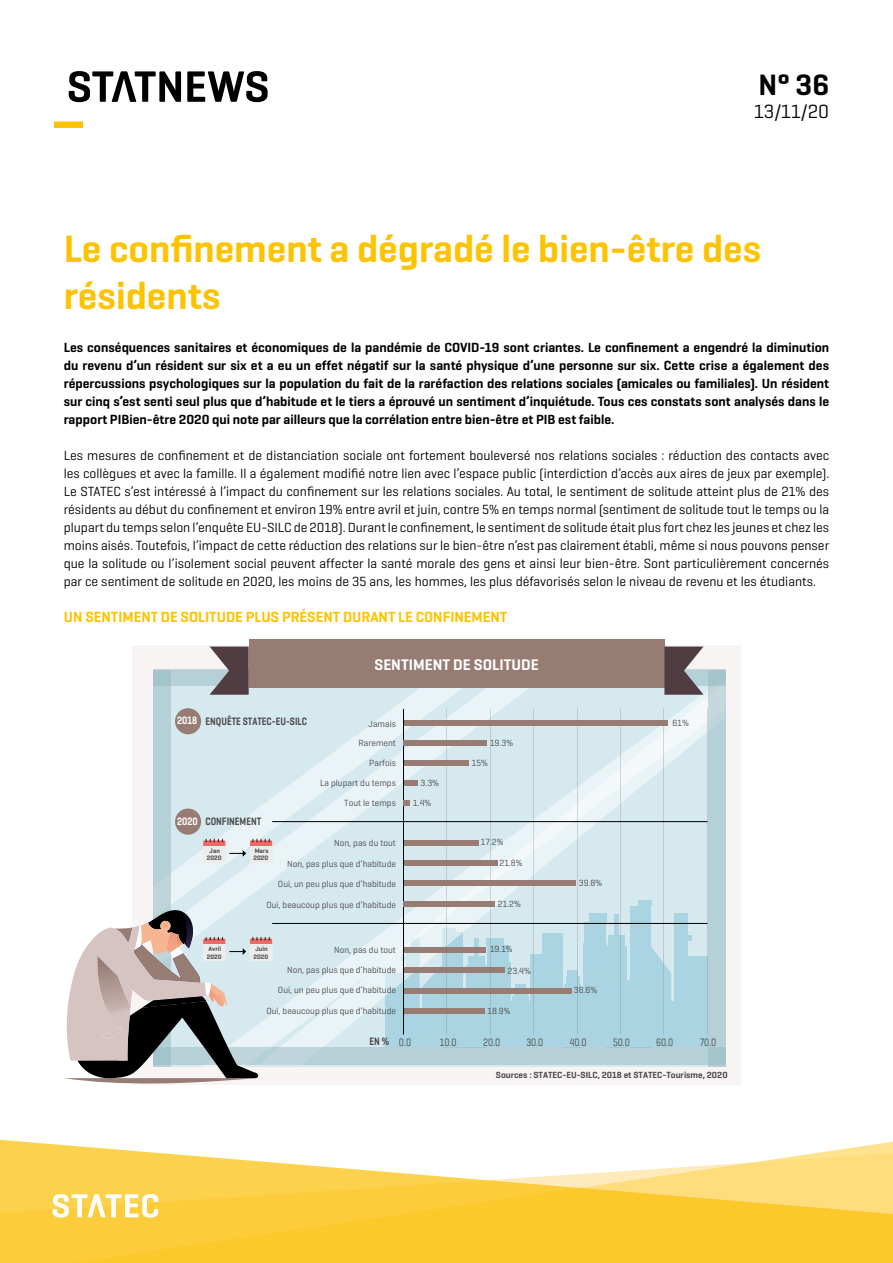
<style>
.page{position:relative;width:893px;height:1263px;background:#fff}
.page>*{position:absolute;margin:0;border:0;box-sizing:border-box;transform-origin:0 0}
.t1{font:600 39px/46.8px "Geogrotesque";color:#fdc300}
.t2{font:600 30px "Geogrotesque";color:#000}
.t3{font:19.5px "Geogrotesque";color:#000}
.t4{font:600 15.6px "Geogrotesque";color:#fff}
.t5{font:600 15px "Geogrotesque";color:#fdc300}
.t6{font:13.5px/18px "Geogrotesque";color:#000;text-align:justify}
.t7{font:600 13.5px/18px "Geogrotesque";color:#000;text-align:justify}
.t8{font:600 10.95px "Geogrotesque";color:#4a4a4b;scale:.83 1}
.t9{font:10.95px "Geogrotesque";color:#4a4a4b;scale:.83 1}
.t10{font:600 10.95px "Geogrotesque";color:#fff;scale:.83 1}
.t11{font:9.15px/20px "Geogrotesque";color:#4a4a4b;text-align:right}
.t12{font:600 9.15px "Geogrotesque";color:#4a4a4b}
.t13{font:600 6.6px/7.8px "Geogrotesque";color:#4a4a4b}
.s1{font-weight:400}
</style>
<div class="page">
<svg style="left:0;top:1139px;width:893px;height:124px"></svg>
<svg style="left:53px;top:1194px;width:105px;height:23px"></svg>
<div style="left:133px;top:646px;width:608px;height:439px;background:#f9f4f4"></div>
<svg style="left:171px;top:686px;width:30px;height:223px;fill:#d6e9ef"></svg>
<svg style="left:201px;top:686px;width:507px;height:381px;fill:#d6e9ef"></svg>
<div style="left:708px;top:670px;width:18px;height:397px;background:linear-gradient(to bottom,#bad3d9,#b2cfd6)"></div>
<div style="left:154px;top:670px;width:17px;height:397px;background:#b5d0d7"></div>
<div style="left:154px;top:1047px;width:572px;height:18px;background:#b5d0d7"></div>
<svg style="left:154px;top:670px;width:572px;height:16px"></svg>
<div style="left:249px;top:640px;width:415px;height:48px;background:#977c74"></div>
<svg style="left:210px;top:646px;width:39px;height:49px;background:#73676c"></svg>
<svg style="left:664px;top:646px;width:39px;height:49px;background:#73666a"></svg>
<div style="left:404px;top:947px;width:82px;height:6px;background:#977c74"></div>
<div style="left:404px;top:967px;width:101px;height:6px;background:#977c74"></div>
<div style="left:404px;top:988px;width:167px;height:5px;background:#977c74"></div>
<div style="left:404px;top:1008px;width:81px;height:6px;background:#977c74"></div>
<hr style="left:403px;top:709px;width:1px;height:325px;background:#000">
<hr style="left:272px;top:821px;width:435px;height:1px;background:#000">
<hr style="left:272px;top:923px;width:435px;height:1px;background:#000">
<svg style="left:64px;top:909px;width:208px;height:176px"></svg>
<div style="left:404px;top:740px;width:83px;height:5px;background:#977c74"></div>
<div style="left:404px;top:760px;width:64px;height:5px;background:#977c74"></div>
<div style="left:404px;top:780px;width:14px;height:5px;background:#977c74"></div>
<svg style="left:404px;top:800px;width:6px;height:5px"></svg>
<div style="left:404px;top:720px;width:264px;height:5px;background:#977c74"></div>
<div style="left:404px;top:840px;width:74px;height:6px;background:#977c74"></div>
<div style="left:404px;top:860px;width:94px;height:6px;background:#977c74"></div>
<div style="left:404px;top:901px;width:91px;height:6px;background:#977c74"></div>
<div style="left:404px;top:880px;width:172px;height:6px;background:#977c74"></div>
<div style="left:203px;top:846px;width:22px;height:16px;background:#ececeb"></div>
<div style="left:250px;top:846px;width:22px;height:16px;background:#ececeb"></div>
<svg style="left:203px;top:839px;width:69px;height:18px"></svg>
<div style="left:175px;top:708px;width:26px;height:26px;background:#977c74;border-radius:50%"></div>
<div style="left:175px;top:808px;width:26px;height:27px;background:#977c74;border-radius:50%"></div>
<div style="left:54px;top:121px;width:29px;height:7px;background:#fdc300"></div>
<svg style="left:187px;top:71px;width:81px;height:31px"></svg>
<svg style="left:69px;top:71px;width:112px;height:31px"></svg>
<h2 class="t2" style="left:759px;top:66px;width:72px">N° 36</h2>
<h3 class="t3" style="left:754px;top:99px;width:77px">13/11/20</h3>
<h1 class="t1" style="left:64px;top:225px;width:699px">Le confinement a dégradé le bien-être des résidents</h1>
<p class="t7" style="left:64px;top:338px;width:767px">Les conséquences sanitaires et économiques de la pandémie de COVID-19 sont criantes. Le confinement a engendré la diminution du revenu d’un résident sur six et a eu un effet négatif sur la santé physique d’une personne sur six. Cette crise a également des répercussions psychologiques sur la population du fait de la raréfaction des relations sociales (amicales ou familiales). Un résident sur cinq s’est senti seul plus que d’habitude et le tiers a éprouvé un sentiment d’inquiétude. Tous ces constats sont analysés dans le rapport PIBien-être 2020 qui note par ailleurs que la corrélation entre bien-être et PIB est faible.</p>
<p class="t6" style="left:64px;top:446px;width:767px">Les mesures de confinement et de distanciation sociale ont fortement bouleversé nos relations sociales : réduction des contacts avec les collègues et avec la famille. Il a également modifié notre lien avec l’espace public (interdiction d’accès aux aires de jeux par exemple).<br>Le STATEC s’est intéressé à l’impact du confinement sur les relations sociales. Au total, le sentiment de solitude atteint plus de 21% des résidents au début du confinement et environ 19% entre avril et juin, contre 5% en temps normal (sentiment de solitude tout le temps ou la plupart du temps selon l’enquête EU-SILC de 2018). Durant le confinement, le sentiment de solitude était plus fort chez les jeunes et chez les moins aisés. Toutefois, l’impact de cette réduction des relations sur le bien-être n’est pas clairement établi, même si nous pouvons penser que la solitude ou l’isolement social peuvent affecter la santé morale des gens et ainsi leur bien-être. Sont particulièrement concernés par ce sentiment de solitude en 2020, les moins de 35 ans, les hommes, les plus défavorisés selon le niveau de revenu et les étudiants.</p>
<p class="t5" style="left:64px;top:607px;width:445px">UN SENTIMENT DE SOLITUDE PLUS PRÉSENT DURANT LE CONFINEMENT</p>
<p class="t4" style="left:374px;top:654px;width:166px">SENTIMENT DE SOLITUDE</p>
<p class="t10" style="left:177px;top:714px;width:26px">2018</p>
<p class="t10" style="left:177px;top:814px;width:27px">2020</p>
<p class="t8" style="left:206px;top:714px;width:124px">ENQUÊTE STATEC-EU-SILC</p>
<p class="t8" style="left:206px;top:814px;width:68px">CONFINEMENT</p>
<p class="t11" style="left:359px;top:714px;width:39px;line-height:18.8px">Jamais<br>Rarement</p>
<p class="t11" style="left:320px;top:752px;width:77px">Parfois<br>La plupart du temps<br>Tout le temps</p>
<p class="t11" style="left:334px;top:833px;width:63px">Non, pas du tout</p>
<p class="t11" style="left:287px;top:853px;width:110px">Non, pas plus que d’habitude</p>
<p class="t11" style="left:278px;top:874px;width:120px">Oui, un peu plus que d’habitude</p>
<p class="t11" style="left:266px;top:894px;width:131px">Oui, beaucoup plus que d’habitude</p>
<p class="t13" style="left:207px;top:846px;width:16px;text-align:center">Jan<br>2020</p>
<p class="t13" style="left:253px;top:846px;width:17px">Mars<br>2020</p>
<p class="t11" style="left:413px;top:772px;width:27px;text-align:left;text-indent:7px">3.3%<br>1.4%</p>
<p class="t11" style="left:490px;top:732px;width:25px">19.3%</p>
<p class="t11" style="left:472px;top:752px;width:18px">15%</p>
<p class="t11" style="left:481px;top:832px;width:24px">17.2%</p>
<p class="t11" style="left:499px;top:853px;width:25px">21.8%</p>
<p class="t11" style="left:498px;top:893px;width:25px">21.2%</p>
<p class="t11" style="left:579px;top:873px;width:25px">39.8%</p>
<p class="t11" style="left:673px;top:712px;width:18px">61%</p>
<p class="t13" style="left:207px;top:944px;width:16px">Avril<br>2020</p>
<p class="t13" style="left:253px;top:944px;width:16px;text-align:center">Juin<br>2020</p>
<p class="t11" style="left:334px;top:939px;width:63px">Non, pas du tout</p>
<p class="t11" style="left:287px;top:959px;width:110px">Non, pas plus que d’habitude</p>
<p class="t11" style="left:278px;top:980px;width:120px">Oui, un peu plus que d’habitude</p>
<p class="t11" style="left:266px;top:1000px;width:131px">Oui, beaucoup plus que d’habitude</p>
<p class="t11" style="left:490px;top:939px;width:24px">19.1%</p>
<p class="t11" style="left:508px;top:960px;width:25px">23.4%</p>
<p class="t11" style="left:487px;top:1000px;width:25px">18.9%</p>
<p class="t8" style="left:370px;top:1034px;width:52px">EN % <span class="s1">0.0</span></p>
<p class="t9" style="left:440px;top:1035px;width:22px">10.0</p>
<p class="t9" style="left:483px;top:1035px;width:22px">20.0</p>
<p class="t9" style="left:526px;top:1035px;width:22px">30.0</p>
<p class="t11" style="left:574px;top:980px;width:25px">38.6%</p>
<p class="t9" style="left:570px;top:1035px;width:22px">40.0</p>
<p class="t9" style="left:613px;top:1035px;width:22px">50.0</p>
<p class="t9" style="left:656px;top:1035px;width:22px">60.0</p>
<p class="t9" style="left:700px;top:1035px;width:22px">70.0</p>
<p class="t12" style="left:496px;top:1069px;width:233px">Sources : STATEC-EU-SILC, 2018 et STATEC-Tourisme, 2020</p>
</div>
